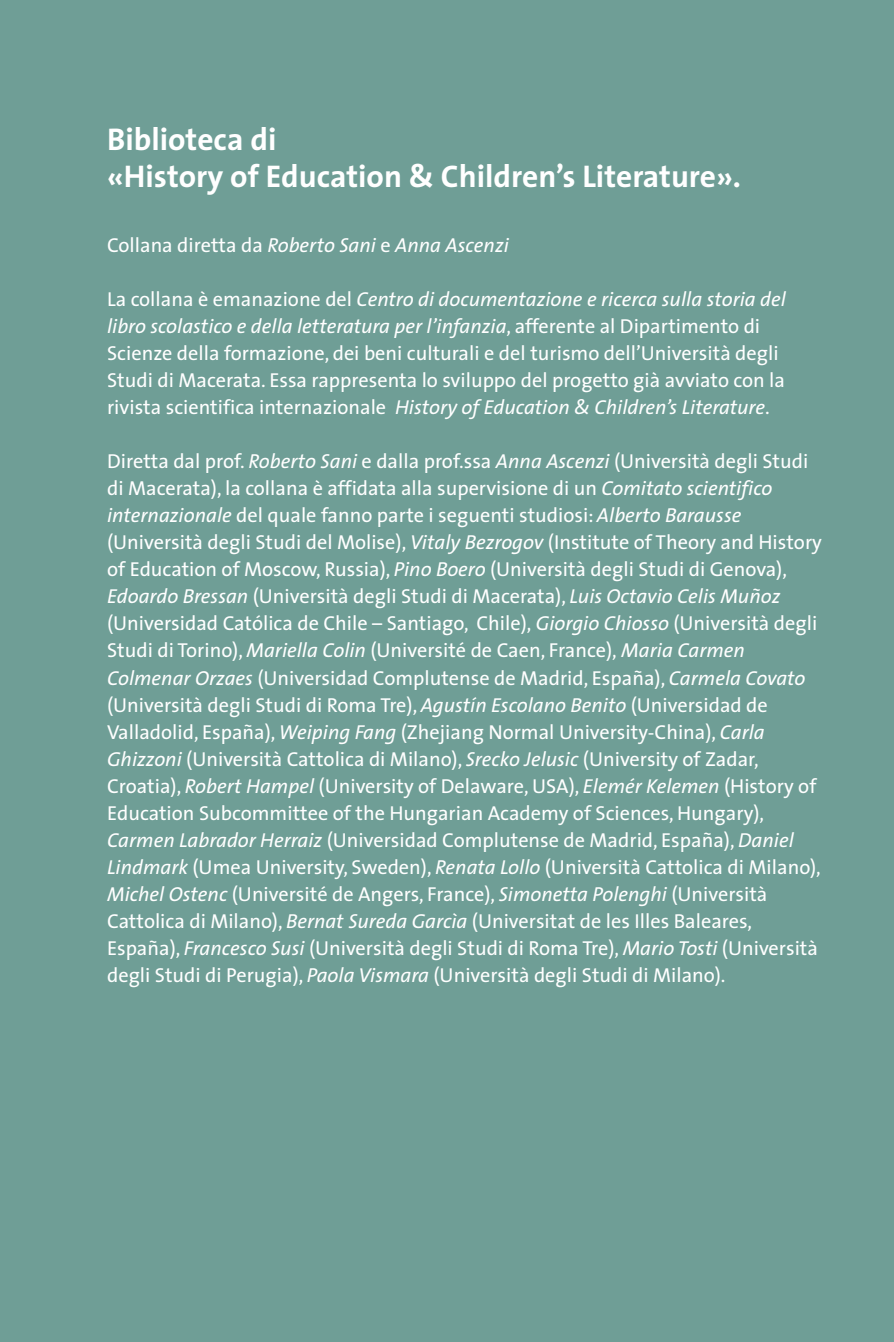
<style>
.page{position:relative;width:894px;height:1342px;background:#fff}
.page>*{position:absolute;margin:0;border:0;box-sizing:border-box;transform-origin:0 0}
.t1{font:700 31.5px/37.8px "The Sans";color:#fff}
.t2{font:20.25px/27px "The Sans";color:#fff}
.t3{font:italic 20.25px "The Sans";color:#fff}
.s1{font-style:normal}
.s2{font-style:italic}
</style>
<div class="page">
<div style="left:0;top:0;width:893px;height:1341px;background:#6f9e96"></div>
<h1 class="t1" style="left:107px;top:119px;width:635px">Biblioteca di<br>«History of Education &amp; Children’s Literature».</h1>
<p class="t3" style="left:107px;top:228px;width:403px"><span class="s1">Collana diretta da</span> Roberto Sani <span class="s1">e</span> Anna Ascenzi</p>
<p class="t2" style="left:107px;top:285px;width:680px">La collana è emanazione del <span class="s2">Centro di documentazione e ricerca sulla storia del libro scolastico e della letteratura per l’infanzia</span>, afferente al Dipartimento di Scienze della formazione, dei beni culturali e del turismo dell’Università degli Studi di Macerata. Essa rappresenta lo sviluppo del progetto già avviato con la rivista scientifica internazionale <span class="s2">History of Education &amp; Children’s Literature</span>.</p>
<p class="t2" style="left:107px;top:447px;width:716px">Diretta dal prof. <span class="s2">Roberto Sani</span> e dalla prof.ssa <span class="s2">Anna Ascenzi</span> (Università degli Studi di Macerata), la collana è affidata alla supervisione di un <span class="s2">Comitato scientifico internazionale</span> del quale fanno parte i seguenti studiosi: <span class="s2">Alberto Barausse </span>(Università degli Studi del Molise), <span class="s2">Vitaly Bezrogov</span> (Institute of Theory and History of Education of Moscow, Russia), <span class="s2">Pino Boero</span> (Università degli Studi di Genova), <span class="s2">Edoardo Bressan</span> (Università degli Studi di Macerata), <span class="s2">Luis Octavio Celis Muñoz </span>(Universidad Católica de Chile – Santiago, Chile), <span class="s2">Giorgio Chiosso</span> (Università degli Studi di Torino), <span class="s2">Mariella Colin</span> (Université de Caen, France), <span class="s2">Maria Carmen Colmenar Orzaes</span> (Universidad Complutense de Madrid, España), <span class="s2">Carmela Covato </span>(Università degli Studi di Roma Tre), <span class="s2">Agustín Escolano Benito</span> (Universidad de Valladolid, España), <span class="s2">Weiping Fang</span> (Zhejiang Normal University-China), <span class="s2">Carla Ghizzoni</span> (Università Cattolica di Milano), <span class="s2">Srecko Jelusic</span> (University of Zadar, Croatia), <span class="s2">Robert Hampel</span> (University of Delaware, USA), <span class="s2">Elemér Kelemen</span> (History of Education Subcommittee of the Hungarian Academy of Sciences, Hungary), <span class="s2">Carmen Labrador Herraiz</span> (Universidad Complutense de Madrid, España), <span class="s2">Daniel Lindmark</span> (Umea University, Sweden), <span class="s2">Renata Lollo</span> (Università Cattolica di Milano), <span class="s2">Michel Ostenc</span> (Université de Angers, France), <span class="s2">Simonetta Polenghi</span> (Università Cattolica di Milano), <span class="s2">Bernat Sureda Garcìa</span> (Universitat de les Illes Baleares, España), <span class="s2">Francesco Susi</span> (Università degli Studi di Roma Tre), <span class="s2">Mario Tosti</span> (Università degli Studi di Perugia), <span class="s2">Paola Vismara</span> (Università degli Studi di Milano).</p>
</div>
